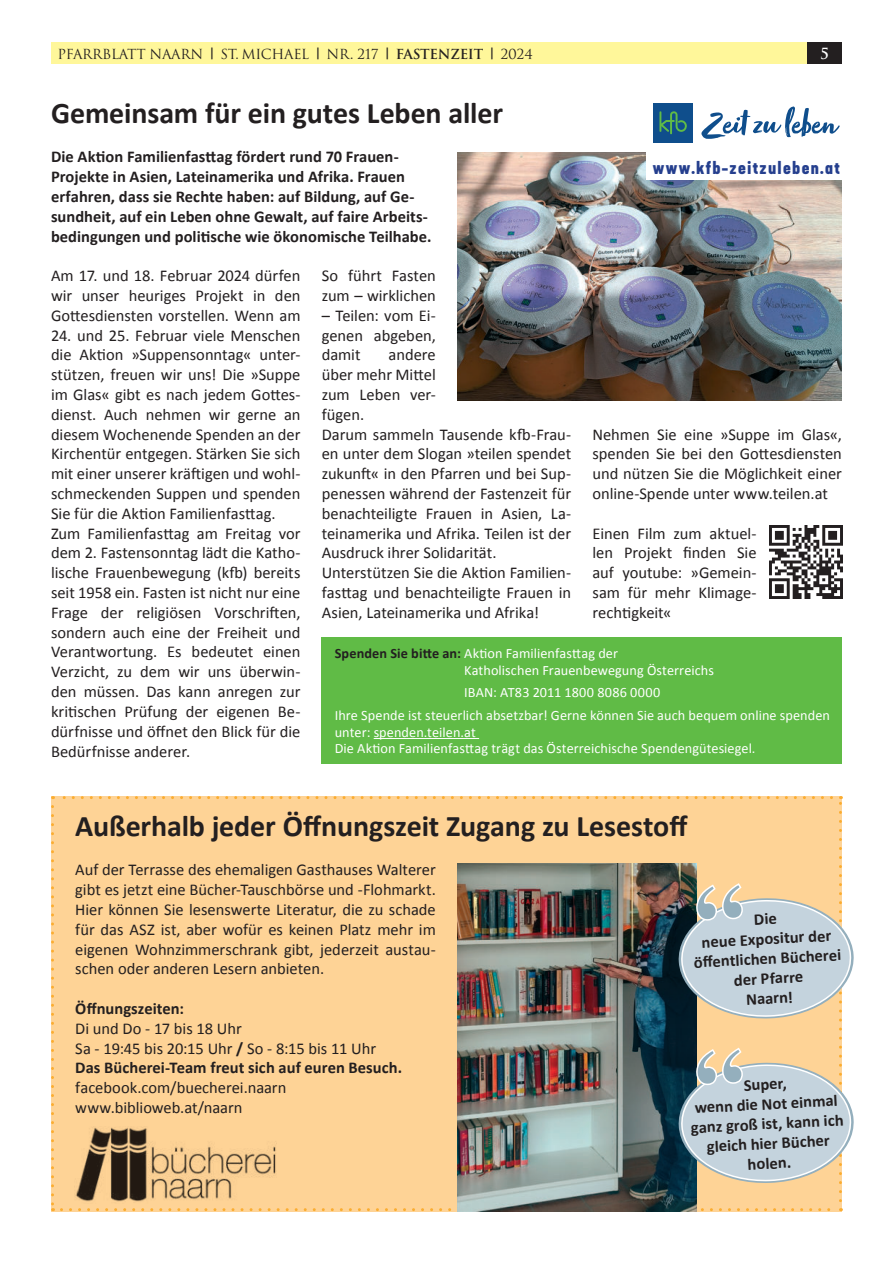
<style>
.page{position:relative;width:893px;height:1263px;background:#fff}
.page>*{position:absolute;margin:0;border:0;box-sizing:border-box;transform-origin:0 0}
.t1{font:700 30px "Calibri";letter-spacing:-.005em;color:#231f20}
.t2{font:700 17.4px "Kapra Neue";letter-spacing:.075em;color:#253f8e}
.t3{font:16.5px/19.8px "Calibri";letter-spacing:-.005em;color:#231f20;text-align:justify}
.t4{font:700 16.5px/19.8px "Calibri";color:#231f20;text-align:center}
.t5{font:700 15px "Trajan";color:#fff}
.t6{font:14.25px/16.5px "Calibri";letter-spacing:.005em;color:#fff}
.t7{font:13.5px "Trajan";letter-spacing:-.02em;color:#231f20}
.s1{font-family:"Calibri";font-weight:300}
.s2{font-weight:700}
.s3{font-weight:700;color:#231f20}
</style>
<div class="page">
<div style="left:51px;top:43px;width:757px;height:21px;background:#fff79a"></div>
<div style="left:808px;top:43px;width:34px;height:21px;background:#231f20"></div>
<img style="left:769px;top:525px;width:73px;height:73px">
<img style="left:457px;top:152px;width:385px;height:248px">
<div style="left:646px;top:100px;width:196px;height:80px;background:#fff"></div>
<div style="left:653px;top:103px;width:40px;height:40px;background:#0f4e8c"></div>
<svg style="left:659px;top:111px;width:28px;height:23px"></svg>
<svg style="left:701px;top:106px;width:139px;height:33px"></svg>
<div style="left:322px;top:638px;width:520px;height:126px;background:#60bb46"></div>
<hr style="left:374px;top:738px;width:105px;height:1px;background:#fff">
<img style="left:51px;top:796px;width:803px;height:415px">
<p class="t7" style="left:57px;top:46px;width:477px">PFARRBLATT NAARN <span class="s1">|</span> ST. MICHAEL <span class="s1">|</span> NR. 217 <span class="s1">|</span> <span class="s2">FASTENZEIT</span> <span class="s1">|</span> 2024</p>
<p class="t5" style="left:821px;top:45px;width:10px">5</p>
<h1 class="t1" style="left:51px;top:94px;width:454px">Gemeinsam für ein gutes Leben aller</h1>
<p class="t4" style="left:51px;top:147px;width:382px;text-align:left">Die Ak琀椀on Familienfas琀琀ag fördert rund 70 Frauen-Projekte in Asien, Lateinamerika und Afrika. Frauen erfahren, dass sie Rechte haben: auf Bildung, auf Ge&shy;sund heit, auf ein Leben ohne Gewalt, auf faire Arbeits&shy;bedingungen und poli琀椀sche wie ökonomische Teilhabe.</p>
<p class="t3" style="left:51px;top:266px;width:251px">Am 17. und 18. Februar 2024 dürfen wir unser heuriges Projekt in den Go琀琀esdiensten vorstellen. Wenn am</p>
<p class="t3" style="left:51px;top:326px;width:251px;text-align:left">24. und 25. Februar viele Menschen die Ak琀椀on »Suppensonntag« unter&shy;stützen, freuen wir uns! Die »Suppe im Glas« gibt es nach jedem Go琀琀es&shy;dienst. Auch nehmen wir gerne an diesem Wochenende Spenden an der Kirchentür entgegen. Stärken Sie sich mit einer unserer krä昀琀igen und wohl&shy;schmeckenden Suppen und spenden Sie für die Ak琀椀on Familienfas琀琀ag.<br>Zum Familienfas琀琀ag am Freitag vor dem 2. Fastensonntag lädt die Katho&shy;lische Frauenbewegung (k昀戀) bereits seit 1958 ein. Fasten ist nicht nur eine Frage der religiösen Vorschri昀琀en, sondern auch eine der Freiheit und Verantwortung. Es bedeutet einen Verzicht, zu dem wir uns überwin&shy;den müssen. Das kann anregen zur kri琀椀schen Prüfung der eigenen Be&shy;dürfnisse und ö昀昀net den Blick für die Bedürfnisse anderer.</p>
<p class="t2" style="left:653px;top:161px;width:189px">www.kfb-zeitzuleben.at</p>
<p class="t3" style="left:322px;top:266px;width:116px">So führt Fasten zum – wirklichen</p>
<p class="t3" style="left:322px;top:306px;width:116px">– Teilen: vom Ei&shy;genen abgeben, damit</p>
<p class="t3" style="left:322px;top:345px;width:251px;text-align:left;text-indent:67px">andere<br>über mehr Mi琀琀el<br>zum Leben ver-<br>fügen.<br>Darum sammeln Tausende k昀戀-Frau&shy;en unter dem Slogan »teilen spendet zukun昀琀« in den Pfarren und bei Sup&shy;penessen während der Fastenzeit für benachteiligte Frauen in Asien, La&shy;teinamerika und Afrika. Teilen ist der<br>Ausdruck ihrer Solidarität.<br>Unterstützen Sie die Ak琀椀on Familien&shy;fas琀琀ag und benachteiligte Frauen in<br>Asien, Lateinamerika und Afrika!</p>
<p class="t3" style="left:592px;top:424px;width:251px">Nehmen Sie eine »Suppe im Glas«, spenden Sie bei den Go琀琀esdiensten und nützen Sie die Möglichkeit einer online-Spende unter www.teilen.at</p>
<p class="t3" style="left:592px;top:523px;width:166px">Einen Film zum aktuel&shy;len Projekt 昀椀nden Sie auf youtube: »Gemein&shy;sam für mehr Klimage&shy;rech琀椀gkeit«</p>
<p class="t6" style="left:464px;top:645px;width:251px;text-indent:-130px"><span class="s3">Spenden Sie bi琀琀e an:</span> Ak琀椀on Familienfas琀琀ag der<br>Katholischen Frauenbewegung Österreichs</p>
<p class="t6" style="left:335px;top:681px;width:497px;line-height:23.2px;text-indent:130px">IBAN: AT83 2011 1800 8086 0000<br>Ihre Spende ist steuerlich absetzbar! Gerne können Sie auch bequem online spenden</p>
<p class="t6" style="left:335px;top:724px;width:422px">unter: spenden.teilen.at<br>Die Ak琀椀on Familienfas琀琀ag trägt das Österreichische Spendengütesiegel.</p>
<h1 class="t1" style="left:75px;top:806px;width:614px">Außerhalb jeder Ö昀昀nungszeit Zugang zu Lesesto昀昀</h1>
<p class="t3" style="left:75px;top:860px;width:362px">Auf der Terrasse des ehemaligen Gasthauses Walterer gibt es jetzt eine Bücher-Tauschbörse und -Flohmarkt.<br>Hier können Sie lesenswerte Literatur, die zu schade für das ASZ ist, aber wofür es keinen Platz mehr im eigenen Wohnzimmerschrank gibt, jederzeit austau&shy;schen oder anderen Lesern anbieten.</p>
<p class="t4" style="left:75px;top:998px;width:110px">Ö昀昀nungszeiten:</p>
<p class="t3" style="left:75px;top:1018px;width:328px;text-align:left">Di und Do - 17 bis 18 Uhr<br>Sa - 19:45 bis 20:15 Uhr <span class="s2">/</span> So - 8:15 bis 11 Uhr<br><span class="s2">Das Bücherei-Team freut sich auf euren Besuch.</span></p>
<p class="t3" style="left:75px;top:1078px;width:213px">facebook.com/buecherei.naarn www.biblioweb.at/naarn</p>
<p class="t4" style="left:691px;top:914px;width:149px;rotate:-3deg">Die<br>neue Expositur der<br>ö昀昀entlichen Bücherei der Pfarre<br>Naarn!</p>
<p class="t4" style="left:688px;top:1078px;width:154px;rotate:-3deg">Super,<br>wenn die Not einmal ganz groß ist, kann ich gleich hier Bücher holen.</p>
</div>
